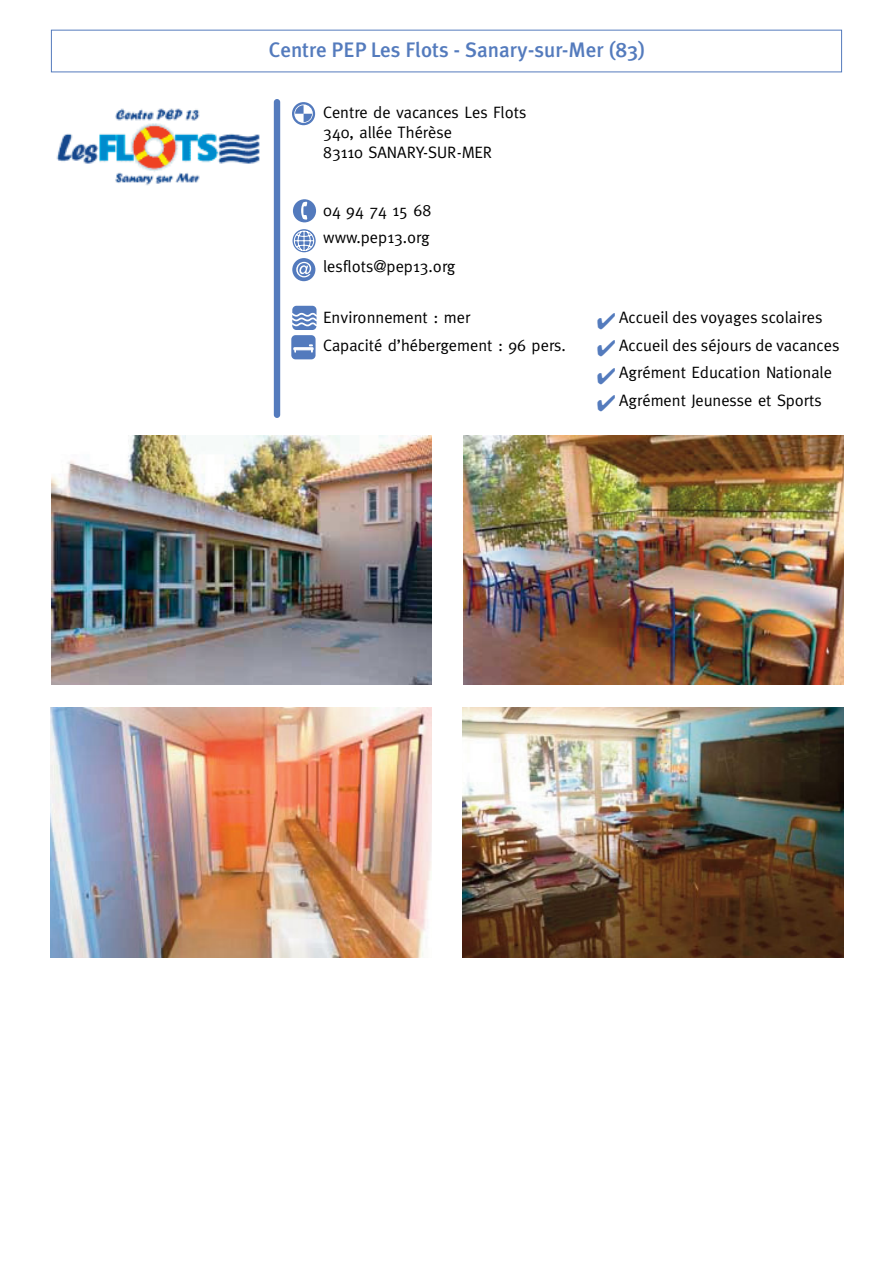
<style>
.page{position:relative;width:893px;height:1263px;background:#fff}
.page>*{position:absolute;margin:0;border:0;box-sizing:border-box;transform-origin:0 0}
.t1{font:22.5px/27.5px "Zapf Dingbats";color:#547bbd;text-align:justify}
.t2{font:500 21px "Meta Plus";color:#547bbd}
.t3{font:16.5px/19.8px "Meta";color:#000}
.t4{font:16.5px/27.5px "Meta Plus Normal";color:#000}
</style>
<div class="page">
<img style="left:56px;top:108px;width:204px;height:78px">
<div style="left:274px;top:99px;width:6px;height:319px;background:#547bbd;border-radius:3px"></div>
<img style="left:51px;top:436px;width:380px;height:249px">
<img style="left:464px;top:436px;width:379px;height:249px">
<img style="left:51px;top:708px;width:380px;height:250px">
<img style="left:463px;top:708px;width:380px;height:250px">
<svg style="left:293px;top:229px;width:23px;height:23px"></svg>
<svg style="left:293px;top:230px;width:21px;height:21px"></svg>
<svg style="left:292px;top:258px;width:23px;height:23px"></svg>
<svg style="left:296px;top:262px;width:15px;height:15px"></svg>
<div style="left:293px;top:199px;width:23px;height:23px;background:#537abd;border-radius:50%"></div>
<svg style="left:301px;top:202px;width:6px;height:18px"></svg>
<svg style="left:291px;top:357px;width:24px;height:3px"></svg>
<div style="left:291px;top:335px;width:25px;height:24px;background:#537abd;border-radius:4px"></div>
<div style="left:293px;top:347px;width:21px;height:3px;border:1px solid #fff"></div>
<svg style="left:294px;top:345px;width:19px;height:8px"></svg>
<svg style="left:293px;top:305px;width:24px;height:25px"></svg>
<div style="left:292px;top:306px;width:24px;height:24px;background:#537abd;border-radius:4px"></div>
<svg style="left:292px;top:311px;width:25px;height:16px"></svg>
<svg style="left:292px;top:102px;width:23px;height:23px"></svg>
<div style="left:294px;top:104px;width:19px;height:19px;border:2px solid #fff;border-radius:50%"></div>
<svg style="left:295px;top:105px;width:17px;height:17px"></svg>
<p class="t2" style="left:269px;top:42px;width:378px">Centre PEP Les Flots - Sanary-sur-Mer (83)</p>
<p class="t3" style="left:323px;top:104px;width:205px">Centre de vacances Les Flots<br>340, allée Thérèse<br>83110 SANARY-SUR-MER</p>
<p class="t3" style="left:323px;top:201px;width:110px">04 94 74 15 68</p>
<p class="t3" style="left:323px;top:224px;width:134px;line-height:28.7px">www.pep13.org lesflots@pep13.org</p>
<p class="t3" style="left:323px;top:309px;width:149px">Environnement : mer</p>
<p class="t4" style="left:619px;top:305px;width:222px">Accueil des voyages scolaires<br>Accueil des séjours de vacances</p>
<h1 class="t1" style="left:597px;top:307px;width:21px">✔ ✔ ✔ ✔</h1>
<p class="t3" style="left:323px;top:336px;width:244px">Capacité d’hébergement : 96 pers.</p>
<p class="t3" style="left:619px;top:360px;width:214px;line-height:27.5px">Agrément Education Nationale<br>Agrément Jeunesse et Sports</p>
</div>
